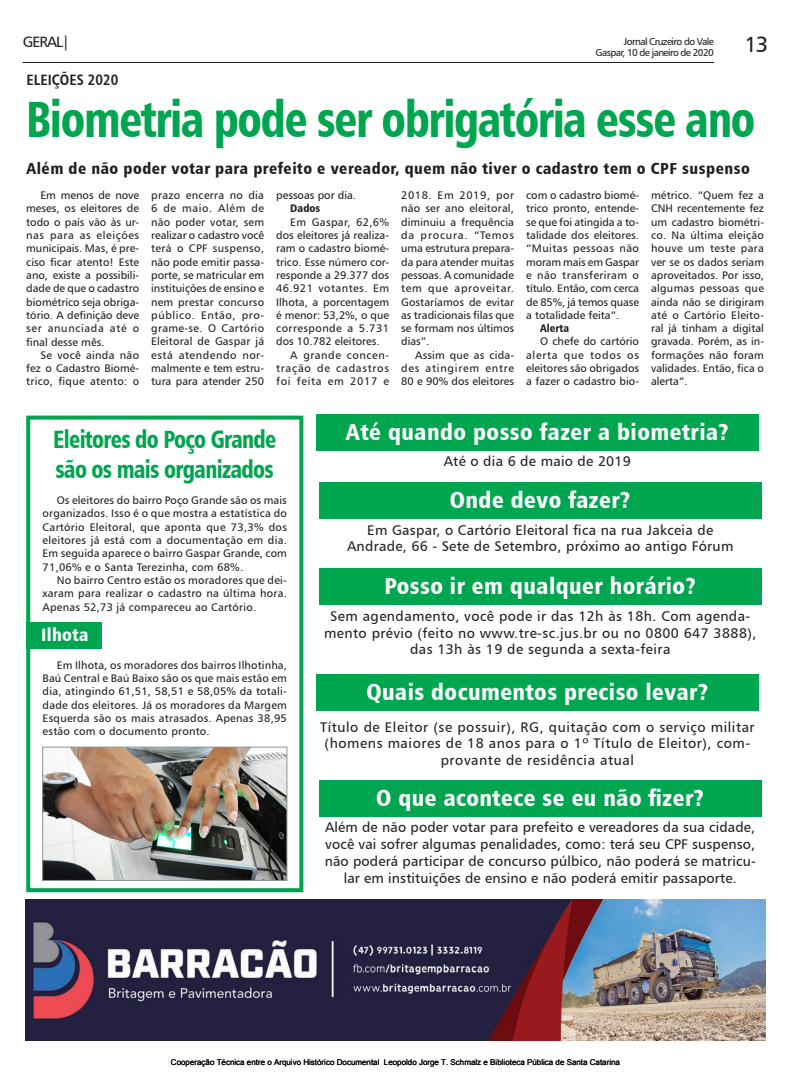
<style>
.page{position:relative;width:791px;height:1078px;background:#fff}
.page>*{position:absolute;margin:0;border:0;box-sizing:border-box;transform-origin:0 0}
.t1{font:51px "Humanist 777 BT Black Condensed B";letter-spacing:-.03em;color:#00a54f;scale:.88 1}
.t2{font:25px/30px "Humanist 777 BT Black Condensed B";letter-spacing:-.03em;color:#00a54f;scale:.88 1}
.t3{font:23px "Humanist 777 BT Black Condensed B";letter-spacing:.02em;color:#fff}
.t4{font:22px "Humanist 777 BT Roman B";color:#231f20}
.t5{font:18px "Humanist 777 BT Black Condensed B";letter-spacing:.02em;color:#fff}
.t6{font:16px "Humanist 777 BT Black Condensed B";letter-spacing:.03em;color:#231f20}
.t7{font:15px "Humanist 777 BT Bold Condensed B";color:#231f20}
.t8{font:15px "Humanist 777 BT Roman B";letter-spacing:-.06em;color:#231f20}
.t9{font:14px/16.8px "Humanist 777 BT Roman B";letter-spacing:.02em;color:#231f20;text-align:center}
.t10{font:14px/16.8px "Humanist 777 BT Roman B";letter-spacing:.04em;color:#231f20;text-align:center}
.t11{font:11px/13.3px "Humanist 777 BT Roman B";color:#231f20;text-align:justify}
.t12{font:11px "Humanist 777 BT Roman B";letter-spacing:.04em;color:#231f20}
.t13{font:11px "Humanist 777 BT Roman B";letter-spacing:.065em;color:#231f20}
.t14{font:11px "Humanist 777 BT Roman B";letter-spacing:.03em;color:#231f20}
.t15{font:11px "Humanist 777 BT Roman B";letter-spacing:.05em;color:#231f20}
.t16{font:11px "Humanist 777 BT Black Condensed B";color:#231f20}
.t17{font:10px/11px "Humanist 777 BT Roman B";letter-spacing:-.06em;color:#231f20;text-align:right}
.t18{font:8px "Arial";color:#000}
</style>
<div class="page">
<hr style="left:23px;top:62px;width:691px;height:1px;background:#231f20">
<img style="left:26px;top:899px;width:739px;height:141px">
<div style="left:26px;top:415px;width:277px;height:477px;border:4px solid #00a54f"></div>
<div style="left:27px;top:621px;width:75px;height:27px;background:#00a54f"></div>
<div style="left:316px;top:414px;width:442px;height:37px;background:#00a54f"></div>
<div style="left:319px;top:482px;width:442px;height:36px;background:#00a54f"></div>
<div style="left:316px;top:674px;width:442px;height:36px;background:#00a54f"></div>
<div style="left:319px;top:568px;width:442px;height:36px;background:#00a54f"></div>
<div style="left:319px;top:780px;width:442px;height:36px;background:#00a54f"></div>
<img style="left:44px;top:748px;width:241px;height:130px">
<div style="left:42px;top:746px;width:245px;height:134px;border:1px solid #939598"></div>
<h3 class="t8" style="left:23px;top:32px;width:49px">GERAL|</h3>
<p class="t17" style="left:596px;top:36px;width:120px">Jornal Cruzeiro do Vale<br>Gaspar, 10 de janeiro de 2020</p>
<h3 class="t4" style="left:744px;top:31px;width:25px">13</h3>
<h1 class="t1" style="left:26px;top:86px;width:830px">Biometria pode ser obrigatória esse ano</h1>
<h3 class="t7" style="left:27px;top:70px;width:93px">ELEIÇÕES 2020</h3>
<h3 class="t6" style="left:27px;top:158px;width:725px">Além de não poder votar para prefeito e vereador, quem não tiver o cadastro tem o CPF suspenso</h3>
<p class="t11" style="left:26px;top:188px;width:114px;text-indent:14px">Em menos de nove meses, os eleitores de todo o país vão às ur&shy;nas para as eleições municipais. Mas, é pre&shy;ciso ficar atento! Este ano, existe a possibili&shy;dade de que o cadastro biométrico seja obriga&shy;tório. A definição deve ser anunciada até o final desse mês.</p>
<p class="t11" style="left:26px;top:348px;width:114px;text-indent:14px">Se você ainda não fez o Cadastro Biomé&shy;trico, fique atento: o</p>
<p class="t11" style="left:651px;top:188px;width:114px">métrico. “Quem fez a CNH recentemente fez um cadastro biométri&shy;co. Na última eleição houve um teste para ver se os dados seriam aproveitados. Por isso, algumas pessoas que ainda não se dirigiram até o Cartório Eleito&shy;ral já tinham a digital gravada. Porém, as in&shy;formações não foram validades. Então, fica o alerta”.</p>
<p class="t11" style="left:526px;top:188px;width:114px">com o cadastro biomé&shy;trico pronto, entende&shy;se que foi atingida a to&shy;talidade dos eleitores. “Muitas pessoas não moram mais em Gaspar e não transferiram o título. Então, com cerca de 85%, já temos quase a totalidade feita”.</p>
<p class="t16" style="left:540px;top:321px;width:30px">Alerta</p>
<p class="t11" style="left:526px;top:335px;width:114px;text-indent:14px">O chefe do cartório alerta que todos os eleitores são obrigados a fazer o cadastro bio-</p>
<p class="t11" style="left:151px;top:188px;width:114px">prazo encerra no dia 6 de maio. Além de não poder votar, sem realizar o cadastro você terá o CPF suspenso, não pode emitir passa&shy;porte, se matricular em instituições de ensino e nem prestar concurso público. Então, pro&shy;grame-se. O Cartório Eleitoral de Gaspar já está atendendo nor&shy;malmente e tem estru&shy;tura para atender 250</p>
<p class="t11" style="left:276px;top:188px;width:81px">pessoas por dia.</p>
<p class="t11" style="left:401px;top:188px;width:114px">2018. Em 2019, por não ser ano eleitoral, diminuiu a frequência da procura. “Temos uma estrutura prepara&shy;da para atender muitas pessoas. A comunidade tem que aproveitar.<br>Gostaríamos de evitar as tradicionais filas que se formam nos últimos dias”.</p>
<p class="t11" style="left:401px;top:348px;width:114px;text-indent:14px">Assim que as cida&shy;des atingirem entre 80 e 90% dos eleitores</p>
<p class="t16" style="left:290px;top:201px;width:31px">Dados</p>
<p class="t14" style="left:290px;top:215px;width:100px">Em Gaspar, 62,6%</p>
<p class="t11" style="left:276px;top:228px;width:114px">dos eleitores já realiza-</p>
<p class="t11" style="left:276px;top:241px;width:114px">ram o cadastro biomé-</p>
<p class="t11" style="left:276px;top:255px;width:114px">trico. Esse número cor-</p>
<p class="t11" style="left:276px;top:268px;width:114px">responde a 29.377 dos</p>
<p class="t12" style="left:276px;top:281px;width:114px">46.921 votantes. Em</p>
<p class="t11" style="left:276px;top:295px;width:114px">Ilhota, a porcentagem</p>
<p class="t11" style="left:276px;top:308px;width:114px">é menor: 53,2%, o que</p>
<p class="t12" style="left:276px;top:321px;width:114px">corresponde a 5.731</p>
<p class="t11" style="left:276px;top:335px;width:105px">dos 10.782 eleitores.</p>
<p class="t15" style="left:290px;top:348px;width:100px">A grande concen-</p>
<p class="t13" style="left:276px;top:361px;width:114px">tração de cadastros</p>
<p class="t13" style="left:276px;top:374px;width:114px">foi feita em 2017 e</p>
<h2 class="t2" style="left:53px;top:423px;width:256px">Eleitores do Poço Grande são os mais organizados</h2>
<p class="t11" style="left:43px;top:493px;width:246px;text-indent:14px">Os eleitores do bairro Poço Grande são os mais organizados. Isso é o que mostra a estatística do Cartório Eleitoral, que aponta que 73,3% dos eleitores já está com a documentação em dia.<br>Em seguida aparece o bairro Gaspar Grande, com 71,06% e o Santa Terezinha, com 68%.</p>
<p class="t11" style="left:43px;top:573px;width:246px;text-indent:14px">No bairro Centro estão os moradores que dei&shy;xaram para realizar o cadastro na última hora.<br>Apenas 52,73 já compareceu ao Cartório.</p>
<h3 class="t5" style="left:41px;top:623px;width:49px">Ilhota</h3>
<p class="t11" style="left:43px;top:658px;width:246px;text-indent:14px">Em Ilhota, os moradores dos bairros Ilhotinha, Baú Central e Baú Baixo são os que mais estão em dia, atingindo 61,51, 58,51 e 58,05% da totali&shy;dade dos eleitores. Já os moradores da Margem Esquerda são os mais atrasados. Apenas 38,95 estão com o documento pronto.</p>
<h3 class="t3" style="left:346px;top:417px;width:384px">Até quando posso fazer a biometria?</h3>
<p class="t9" style="left:444px;top:452px;width:189px">Até o dia 6 de maio de 2019</p>
<h3 class="t3" style="left:450px;top:485px;width:182px">Onde devo fazer?</h3>
<p class="t9" style="left:347px;top:521px;width:388px">Em Gaspar, o Cartório Eleitoral fica na rua Jakceia de<br>Andrade, 66 - Sete de Setembro, próximo ao antigo Fórum</p>
<h3 class="t3" style="left:384px;top:571px;width:313px">Posso ir em qualquer horário?</h3>
<p class="t9" style="left:324px;top:607px;width:434px">Sem agendamento, você pode ir das 12h às 18h. Com agenda&shy;mento prévio (feito no www.tre-sc.jus.br ou no 0800 647 3888), das 13h às 19 de segunda a sexta-feira</p>
<h3 class="t3" style="left:366px;top:677px;width:343px">Quais documentos preciso levar?</h3>
<p class="t10" style="left:320px;top:717px;width:436px">Título de Eleitor (se possuir), RG, quitação com o serviço militar (homens maiores de 18 anos para o 1º Título de Eleitor), com&shy;provante de residência atual</p>
<h3 class="t3" style="left:376px;top:783px;width:329px">O que acontece se eu não fizer?</h3>
<p class="t9" style="left:325px;top:818px;width:433px">Além de não poder votar para prefeito e vereadores da sua cidade, você vai sofrer algumas penalidades, como: terá seu CPF suspenso, não poderá participar de concurso púlbico, não poderá se matricu&shy;lar em instituições de ensino e não poderá emitir passaporte.</p>
<p class="t18" style="left:171px;top:1056px;width:210px">Cooperação Técnica entre o Arquivo Histórico Documental</p>
<p class="t18" style="left:384px;top:1056px;width:238px">Leopoldo Jorge T. Schmalz e Biblioteca Pública de Santa Catarina</p>
</div>
